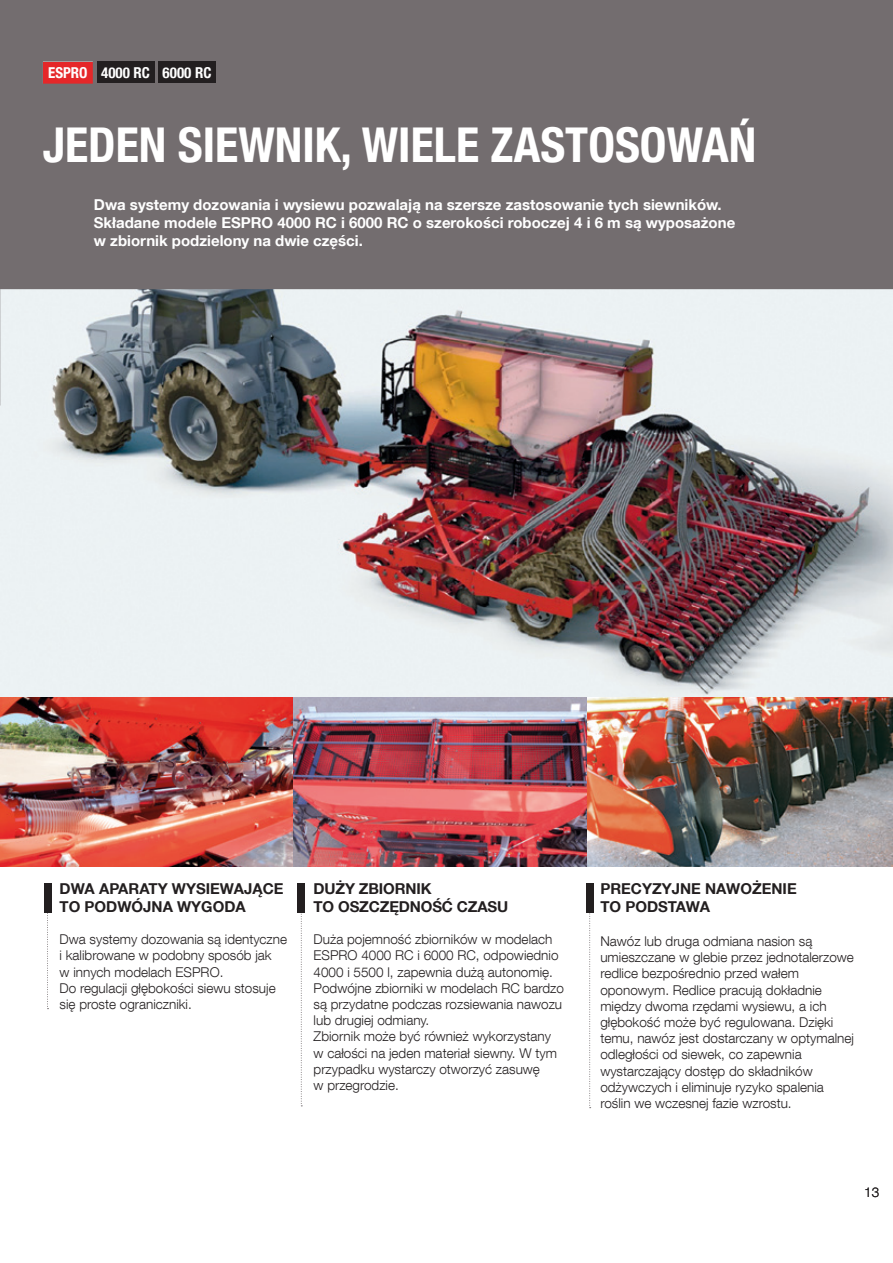
<style>
.page{position:relative;width:893px;height:1263px;background:#fff}
.page>*{position:absolute;margin:0;border:0;box-sizing:border-box;transform-origin:0 0}
.t1{font:700 condensed 48px "Helvetica Neue LT Com";color:#fff}
.t2{font:700 15px/18px "Helvetica Neue LT Com";color:#fff}
.t3{font:700 15px/18px "Helvetica Neue LT Com";color:#231f20}
.t4{font:700 condensed 15px "Helvetica Neue LT Com";color:#fff}
.t5{font:300 13.5px/16.2px "Helvetica Neue LT Com";color:#231f20}
</style>
<div class="page">
<img style="left:0;top:289px;width:893px;height:577px">
<div style="left:0;top:0;width:893px;height:289px;background:#736d6f"></div>
<svg style="left:47px;top:912px;width:2px;height:97px"></svg>
<div style="left:44px;top:883px;width:7px;height:29px;background:#231f20"></div>
<svg style="left:301px;top:912px;width:1px;height:194px"></svg>
<div style="left:298px;top:883px;width:7px;height:29px;background:#231f20"></div>
<svg style="left:589px;top:912px;width:2px;height:196px"></svg>
<div style="left:586px;top:883px;width:7px;height:29px;background:#231f20"></div>
<div style="left:97px;top:62px;width:57px;height:21px;background:#231f20"></div>
<div style="left:158px;top:62px;width:58px;height:21px;background:#231f20"></div>
<p class="t4" style="left:48px;top:64px;width:41px">ESPRO</p>
<p class="t4" style="left:101px;top:63px;width:112px">4000 RC 6000 RC</p>
<h1 class="t1" style="left:43px;top:116px;width:715px">JEDEN SIEWNIK, WIELE ZASTOSOWAŃ</h1>
<p class="t2" style="left:94px;top:195px;width:643px">Dwa systemy dozowania i wysiewu pozwalają na szersze zastosowanie tych siewników.<br>Składane modele ESPRO 4000 RC i 6000 RC o szerokości roboczej 4 i 6 m są wyposażone w zbiornik podzielony na dwie części.</p>
<p class="t3" style="left:60px;top:879px;width:225px">DWA APARATY WYSIEWAJĄCE<br>TO PODWÓJNA WYGODA</p>
<p class="t5" style="left:60px;top:931px;width:229px">Dwa systemy dozowania są identyczne i kalibrowane w podobny sposób jak<br>w innych modelach ESPRO.<br>Do regulacji głębokości siewu stosuje się proste ograniczniki.</p>
<p class="t3" style="left:314px;top:879px;width:196px">DUŻY ZBIORNIK<br>TO OSZCZĘDNOŚĆ CZASU</p>
<p class="t5" style="left:314px;top:931px;width:252px">Duża pojemność zbiorników w modelach ESPRO 4000 RC i 6000 RC, odpowiednio 4000 i 5500 l, zapewnia dużą autonomię.<br>Podwójne zbiorniki w modelach RC bardzo są przydatne podczas rozsiewania nawozu lub drugiej odmiany.<br>Zbiornik może być również wykorzystany w całości na jeden materiał siewny. W tym przypadku wystarczy otworzyć zasuwę<br>w przegrodzie.</p>
<p class="t3" style="left:600px;top:879px;width:198px">PRECYZYJNE NAWOŻENIE<br>TO PODSTAWA</p>
<p class="t5" style="left:600px;top:933px;width:255px">Nawóz lub druga odmiana nasion są umieszczane w glebie przez jednotalerzowe redlice bezpośrednio przed wałem oponowym. Redlice pracują dokładnie między dwoma rzędami wysiewu, a ich głębokość może być regulowana. Dzięki temu, nawóz jest dostarczany w optymalnej odległości od siewek, co zapewnia wystarczający dostęp do składników odżywczych i eliminuje ryzyko spalenia roślin we wczesnej fazie wzrostu.</p>
<p class="t5" style="left:864px;top:1184px;width:17px">13</p>
</div>
